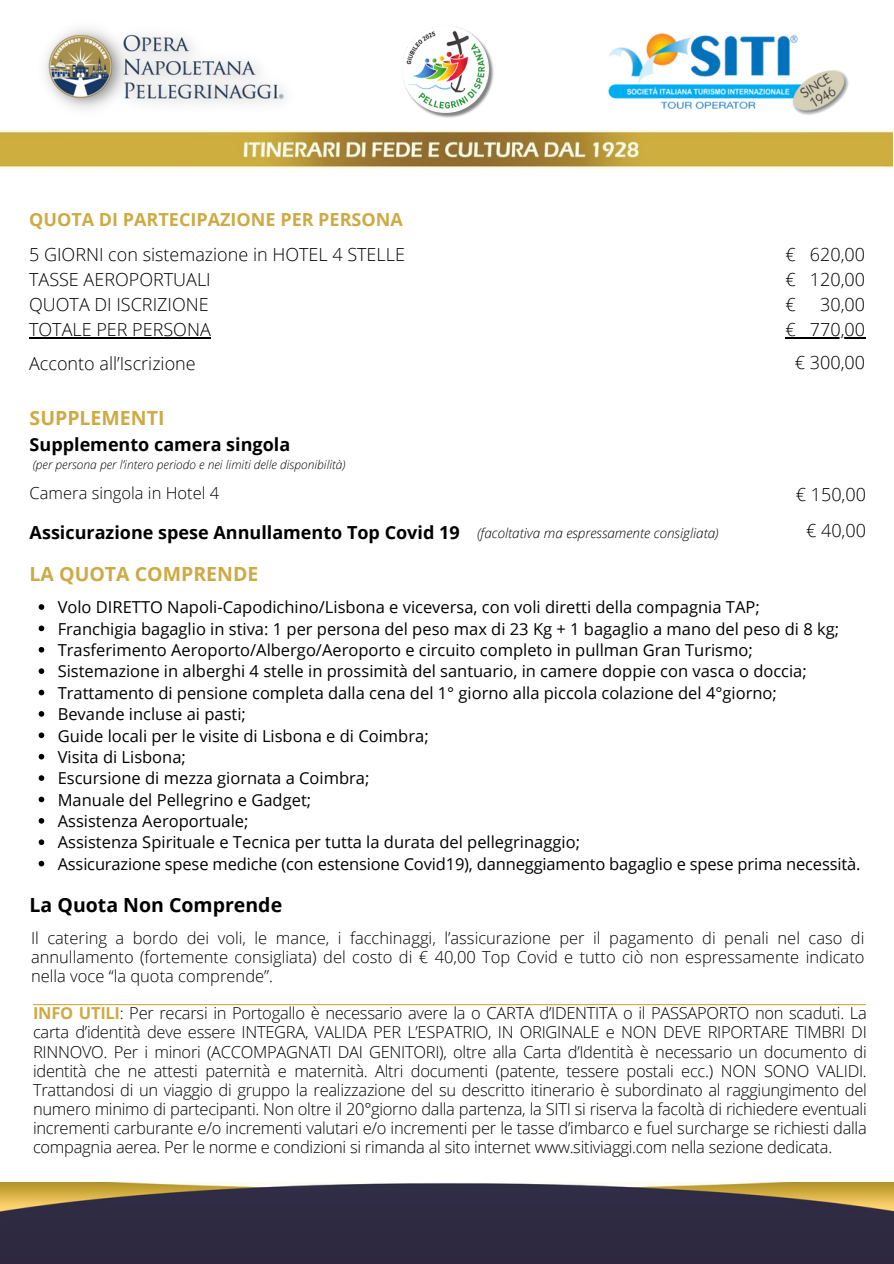
<style>
.page{position:relative;width:894px;height:1264px;background:#fff}
.page>*{position:absolute;margin:0;border:0;box-sizing:border-box;transform-origin:0 0}
.t1{font:700 19.5px "Open Sans";color:#cdaa44}
.t2{font:700 19.5px "Open Sans";color:#000}
.t3{font:300 18px/25px "Open Sans";color:#000}
.t4{font:700 18px "Open Sans";color:#000}
.t5{font:700 18px "Open Sans";color:#cdaa44}
.t6{font:300 16.5px/19.2px "Open Sans";color:#000;text-align:justify}
.t7{font:16.5px "Open Sans";color:#000}
.t8{font:italic 300 13.5px "Open Sans";color:#000}
.t9{font:italic 300 12px "Open Sans";color:#000}
.s1{color:#fff}
.s2{font-weight:700;color:#cdaa44}
</style>
<div class="page">
<img style="left:0;top:130px;width:892px;height:38px">
<svg style="left:39px;top:604px;width:5px;height:6px"></svg>
<svg style="left:39px;top:625px;width:5px;height:6px"></svg>
<svg style="left:39px;top:647px;width:5px;height:5px"></svg>
<svg style="left:39px;top:668px;width:5px;height:6px"></svg>
<svg style="left:39px;top:689px;width:5px;height:6px"></svg>
<svg style="left:39px;top:711px;width:5px;height:5px"></svg>
<svg style="left:39px;top:732px;width:5px;height:6px"></svg>
<svg style="left:39px;top:754px;width:5px;height:5px"></svg>
<svg style="left:39px;top:775px;width:5px;height:6px"></svg>
<svg style="left:39px;top:796px;width:5px;height:6px"></svg>
<svg style="left:39px;top:818px;width:5px;height:5px"></svg>
<svg style="left:39px;top:839px;width:5px;height:6px"></svg>
<svg style="left:39px;top:860px;width:5px;height:6px"></svg>
<hr style="left:33px;top:1004px;width:832px;height:1px;background:#cdaa44">
<hr style="left:29px;top:337px;width:182px;height:2px;background:#000">
<svg style="left:785px;top:337px;width:24px;height:2px"></svg>
<hr style="left:809px;top:337px;width:55px;height:2px;background:#000">
<img style="left:0;top:1182px;width:893px;height:81px">
<img style="left:45px;top:28px;width:239px;height:82px">
<img style="left:382px;top:26px;width:132px;height:140px">
<img style="left:608px;top:33px;width:241px;height:82px">
<h5 class="t5" style="left:29px;top:207px;width:375px">QUOTA DI PARTECIPAZIONE PER PERSONA</h5>
<h3 class="t3" style="left:29px;top:242px;width:377px">5 GIORNI con sistemazione in HOTEL 4 STELLE<br>TASSE AEROPORTUALI<br>QUOTA DI ISCRIZIONE<br>TOTALE PER PERSONA</h3>
<h3 class="t3" style="left:29px;top:350px;width:168px">Acconto all’Iscrizione</h3>
<p class="t1" style="left:30px;top:404px;width:136px">SUPPLEMENTI</p>
<p class="t4" style="left:30px;top:431px;width:262px">Supplemento camera singola</p>
<p class="t9" style="left:33px;top:456px;width:314px">(per persona per l’intero periodo e nei limiti delle disponibilità)</p>
<p class="t6" style="left:30px;top:483px;width:191px">Camera singola in Hotel 4</p>
<p class="t4" style="left:30px;top:520px;width:431px">Assicurazione spese Annullamento Top Covid 19</p>
<p class="t1" style="left:30px;top:560px;width:230px">LA QUOTA COMPRENDE</p>
<h1 class="t3" style="left:785px;top:242px;width:81px;text-align:justify">€ 620,00 € 120,00 € <span class="s1">7</span> 30,00 €</h1>
<p class="t3" style="left:794px;top:313px;width:72px;line-height:33px;text-align:right">770,00<br>€ 300,00</p>
<p class="t3" style="left:795px;top:481px;width:72px">€ 150,00</p>
<p class="t8" style="left:477px;top:523px;width:243px">(facoltativa ma espressamente consigliata)</p>
<p class="t3" style="left:806px;top:517px;width:61px">€ 40,00</p>
<p class="t7" style="left:58px;top:595px;width:703px">Volo DIRETTO Napoli-Capodichino/Lisbona e viceversa, con voli diretti della compagnia TAP;</p>
<p class="t7" style="left:58px;top:617px;width:782px">Franchigia bagaglio in stiva: 1 per persona del peso max di 23 Kg + 1 bagaglio a mano del peso di 8 kg;</p>
<p class="t7" style="left:58px;top:638px;width:696px">Trasferimento Aeroporto/Albergo/Aeroporto e circuito completo in pullman Gran Turismo;</p>
<h1 class="t7" style="left:58px;top:659px;width:750px">Sistemazione in alberghi 4 stelle in prossimità del santuario, in camere doppie con vasca o doccia;</h1>
<h3 class="t7" style="left:58px;top:681px;width:720px">Trattamento di pensione completa dalla cena del 1° giorno alla piccola colazione del 4°giorno;</h3>
<h3 class="t7" style="left:58px;top:702px;width:190px">Bevande incluse ai pasti;</h3>
<h3 class="t7" style="left:58px;top:724px;width:372px">Guide locali per le visite di Lisbona e di Coimbra;</h3>
<h3 class="t7" style="left:58px;top:745px;width:130px">Visita di Lisbona;</h3>
<p class="t7" style="left:58px;top:766px;width:313px">Escursione di mezza giornata a Coimbra;</p>
<p class="t7" style="left:58px;top:788px;width:255px">Manuale del Pellegrino e Gadget;</p>
<p class="t7" style="left:58px;top:809px;width:192px">Assistenza Aeroportuale;</p>
<p class="t7" style="left:58px;top:830px;width:523px">Assistenza Spirituale e Tecnica per tutta la durata del pellegrinaggio;</p>
<h4 class="t7" style="left:58px;top:852px;width:804px">Assicurazione spese mediche (con estensione Covid19), danneggiamento bagaglio e spese prima necessità.</h4>
<p class="t2" style="left:30px;top:891px;width:254px">La Quota Non Comprende</p>
<p class="t6" style="left:31px;top:927px;width:834px">Il catering a bordo dei voli, le mance, i facchinaggi, l’assicurazione per il pagamento di penali nel caso di annullamento (fortemente consigliata) del costo di € 40,00 Top Covid e tutto ciò non espressamente indicato nella voce “la quota comprende”.</p>
<h2 class="t6" style="left:33px;top:1003px;width:835px"><span class="s2">INFO UTILI</span>: Per recarsi in Portogallo è necessario avere la o CARTA d’IDENTITA o il PASSAPORTO non scaduti. La carta d’identità deve essere INTEGRA, VALIDA PER L’ESPATRIO, IN ORIGINALE e NON DEVE RIPORTARE TIMBRI DI RINNOVO. Per i minori (ACCOMPAGNATI DAI GENITORI), oltre alla Carta d’Identità è necessario un documento di identità che ne attesti paternità e maternità. Altri documenti (patente, tessere postali ecc.) NON SONO VALIDI.<br>Trattandosi di un viaggio di gruppo la realizzazione del su descritto itinerario è subordinato al raggiungimento del numero minimo di partecipanti. Non oltre il 20°giorno dalla partenza, la SITI si riserva la facoltà di richiedere eventuali incrementi carburante e/o incrementi valutari e/o incrementi per le tasse d’imbarco e fuel surcharge se richiesti dalla compagnia aerea. Per le norme e condizioni si rimanda al sito internet www.sitiviaggi.com nella sezione dedicata.</h2>
</div>
